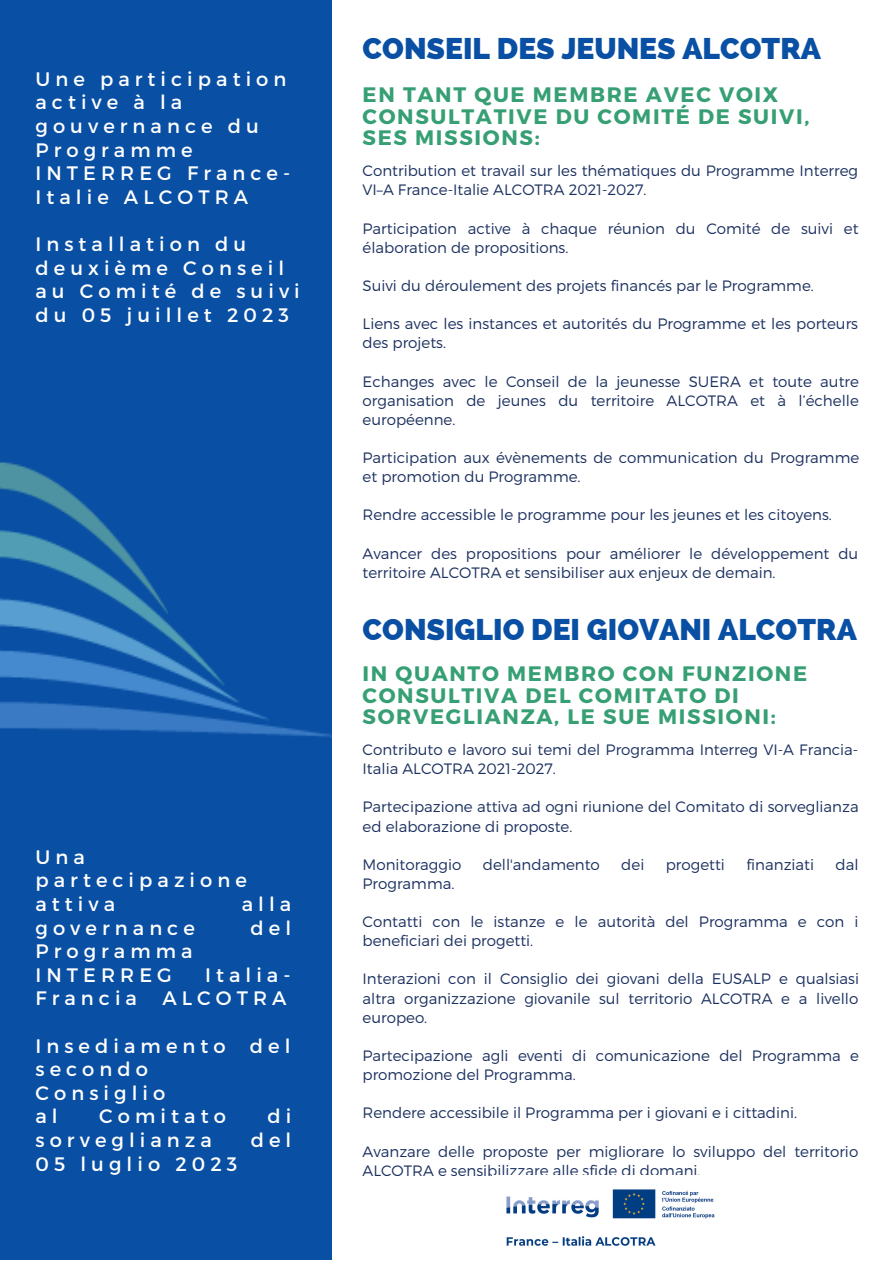
<style>
.page{position:relative;width:893px;height:1264px;background:#fff}
.page>*{position:absolute;margin:0;border:0;box-sizing:border-box;transform-origin:0 0}
.t1{font:800 30px "Raleway";color:#094fa3}
.t2{font:700 21px/21.3px "Montserrat";letter-spacing:.08em;color:#379f74}
.t3{font:19.5px/23.5px "Montserrat";letter-spacing:.26em;color:#fff}
.t4{font:300 15px/19px "Montserrat";color:#1a3060}
.s1{color:rgb(255 251 247/.4)}
</style>
<div class="page">
<div style="left:0;top:0;width:332px;height:1259px;background:#094fa3"></div>
<img style="left:0;top:462px;width:332px;height:276px">
<img style="left:506px;top:1189px;width:209px;height:57px">
<p class="t3" style="left:35px;top:66px;width:256px">Une participation active à la gouvernance du<br>Programme<br>INTERREG France-<br>Italie ALCOTRA</p>
<p class="t3" style="left:35px;top:231px;width:266px">Installation du deuxième Conseil au Comité de suivi du 05 juillet 2023</p>
<p class="t3" style="left:35px;top:844px;width:213px">Una partecipazione attiva</p>
<p class="t3" style="left:242px;top:891px;width:51px">alla</p>
<p class="t3" style="left:35px;top:914px;width:161px">governance</p>
<p class="t3" style="left:250px;top:914px;width:42px">del</p>
<p class="t3" style="left:35px;top:938px;width:159px">Programma<br>INTERREG</p>
<p class="t3" style="left:205px;top:962px;width:87px">Italia-</p>
<p class="t3" style="left:35px;top:985px;width:103px">Francia</p>
<p class="t3" style="left:162px;top:985px;width:126px">ALCOTRA</p>
<p class="t3" style="left:35px;top:1032px;width:256px">Insediamento del secondo<br>Consiglio</p>
<p class="t3" style="left:35px;top:1103px;width:24px">a l</p>
<p class="t3" style="left:99px;top:1103px;width:128px">Comitato</p>
<p class="t3" style="left:267px;top:1103px;width:25px">d i</p>
<p class="t3" style="left:35px;top:1127px;width:178px">sorveglianza</p>
<p class="t3" style="left:251px;top:1127px;width:42px">del</p>
<p class="t3" style="left:35px;top:1150px;width:203px">05 luglio 2023</p>
<p class="t1" style="left:362px;top:31px;width:460px">CONSEIL DES JEUNES ALCOTRA</p>
<p class="t2" style="left:362px;top:83px;width:448px">EN TANT QUE MEMBRE AVEC VOIX<br>CONSULTATIVE DU COMITÉ DE SUIVI,<br>SES MISSIONS:</p>
<p class="t4" style="left:362px;top:161px;width:497px">Contribution et travail sur les thématiques du Programme Interreg<br>VI–A France-Italie ALCOTRA 2021-2027.</p>
<p class="t4" style="left:362px;top:218px;width:497px">Participation active à chaque réunion du Comité de suivi et élaboration de propositions.</p>
<p class="t4" style="left:362px;top:275px;width:452px">Suivi du déroulement des projets financés par le Programme.</p>
<p class="t4" style="left:362px;top:313px;width:497px">Liens avec les instances et autorités du Programme et les porteurs des projets.</p>
<p class="t4" style="left:362px;top:371px;width:498px;text-align:justify">Echanges avec le Conseil de la jeunesse SUERA et toute autre organisation de jeunes du territoire ALCOTRA et à l’échelle européenne.</p>
<p class="t4" style="left:362px;top:447px;width:498px">Participation aux évènements de communication du Programme et promotion du Programme.</p>
<p class="t4" style="left:362px;top:505px;width:470px">Rendre accessible le programme pour les jeunes et les citoyens.</p>
<p class="t4" style="left:362px;top:543px;width:497px">Avancer des propositions pour améliorer le développement du territoire ALCOTRA et sensibiliser aux enjeux de demain.</p>
<p class="t1" style="left:362px;top:612px;width:495px">CONSIGLIO DEI GIOVANI ALCOTRA</p>
<p class="t2" style="left:362px;top:662px;width:446px">IN QUANTO MEMBRO CON FUNZIONE<br>CONSULTIVA DEL COMITATO DI<br>SORVEGLIANZA, LE SUE MISSIONI:</p>
<p class="t4" style="left:362px;top:739px;width:497px">Contributo e lavoro sui temi del Programma Interreg VI-A Francia-<br>Italia ALCOTRA 2021-2027.</p>
<p class="t4" style="left:362px;top:796px;width:497px">Partecipazione attiva ad ogni riunione del Comitato di sorveglianza ed elaborazione di proposte.</p>
<p class="t4" style="left:362px;top:854px;width:100px">Monitoraggio</p>
<p class="t4" style="left:483px;top:854px;width:118px">dell'andamento</p>
<p class="t4" style="left:621px;top:854px;width:25px">dei</p>
<p class="t4" style="left:665px;top:854px;width:61px">progetti</p>
<p class="t4" style="left:746px;top:854px;width:69px">finanziati</p>
<p class="t4" style="left:835px;top:854px;width:25px">dal</p>
<p class="t4" style="left:362px;top:873px;width:93px">Programma.</p>
<p class="t4" style="left:362px;top:911px;width:497px">Contatti con le istanze e le autorità del Programma e con i beneficiari dei progetti.</p>
<p class="t4" style="left:362px;top:968px;width:498px;text-align:justify">Interazioni con il Consiglio dei giovani della EUSALP e qualsiasi altra organizzazione giovanile sul territorio ALCOTRA e a livello europeo.</p>
<p class="t4" style="left:362px;top:1045px;width:498px">Partecipazione agli eventi di comunicazione del Programma e promozione del Programma.</p>
<p class="t4" style="left:362px;top:1102px;width:436px">Rendere accessibile il Programma per i giovani e i cittadini<span class="s1">.</span></p>
<p class="t4" style="left:362px;top:1140px;width:497px">Avanzare delle proposte per migliorare lo sviluppo del territorio<br>ALCOTRA e sensibilizzare alle sfide di domani.</p>
</div>
